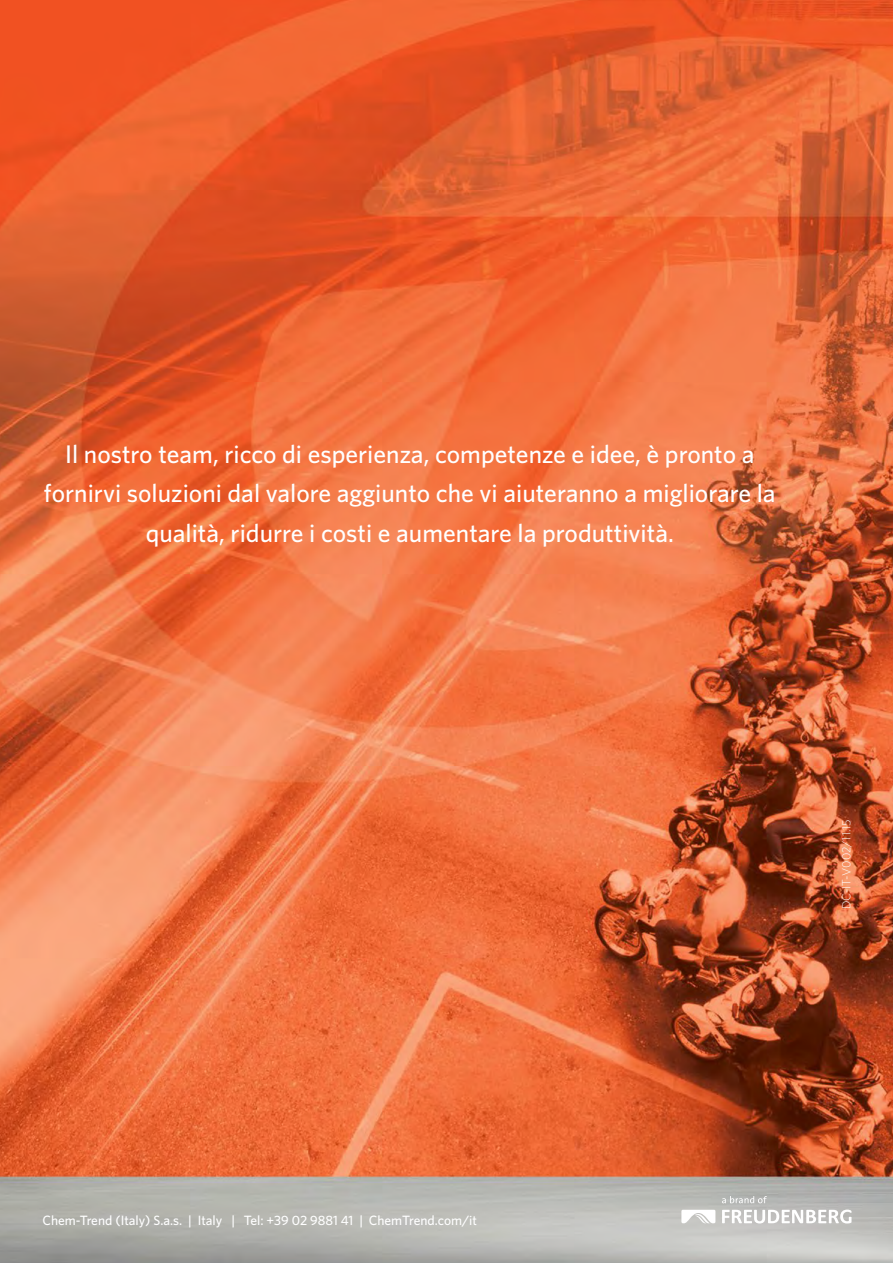
<style>
.page{position:relative;width:893px;height:1263px;background:#fff}
.page>*{position:absolute;margin:0;border:0;box-sizing:border-box;transform-origin:0 0}
.t1{font:500 25.5px/39.5px "Whitney";color:#fff;text-align:center}
.t2{font:500 13.5px "Whitney";color:#fff}
.t3{font:300 12px "Whitney";color:#fff}
</style>
<div class="page">
<img style="left:0;top:0;width:893px;height:1263px">
<svg style="left:722px;top:1209px;width:129px;height:14px"></svg>
<svg style="left:681px;top:1210px;width:34px;height:13px"></svg>
<svg style="left:722px;top:1196px;width:45px;height:7px"></svg>
<p class="t1" style="left:44px;top:434px;width:733px">Il nostro team, ricco di esperienza, competenze e idee, è pronto a fornirvi soluzioni dal valore aggiunto che vi aiuteranno a migliorare la qualità, ridurre i costi e aumentare la produttività.</p>
<p class="t3" style="left:838px;top:909px;width:91px;rotate:-90deg">DC-IT-V002/11.15</p>
<p class="t2" style="left:43px;top:1211px;width:436px">Chem-Trend (Italy) S.a.s. | Italy | Tel: +39 02 9881 41 | ChemTrend.com/it</p>
</div>
